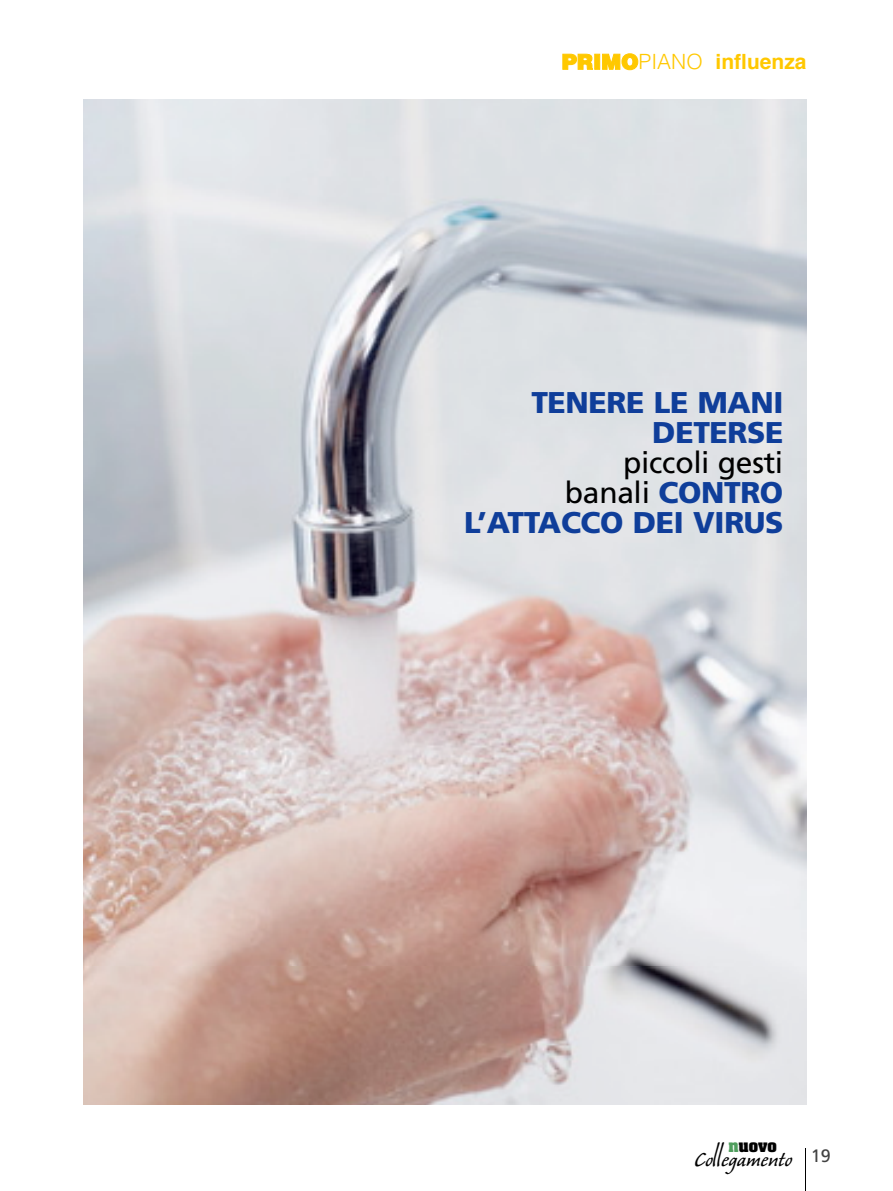
<style>
.page{position:relative;width:893px;height:1191px;background:#fff}
.page>*{position:absolute;margin:0;border:0;box-sizing:border-box;transform-origin:0 0}
.t1{font:900 30px/30px "Frutiger";letter-spacing:-.01em;color:#0f3e9a;text-align:right}
.t2{font:25.65px "Caliban";color:#000}
.t3{font:700 21px "Helvetica";color:#ffc800}
.t4{font:700 15.15px "Aachen";color:#000}
.s1{font-weight:900}
.s2{font-weight:300}
.s3{font-weight:400;color:#000}
.s4{font-size:38.55px}
.s5{color:#509e5e}
</style>
<div class="page">
<img style="left:84px;top:100px;width:723px;height:1004px">
<hr style="left:805px;top:1148px;width:1px;height:42px;background:#000">
<p class="t3" style="left:562px;top:53px;width:246px"><span class="s1">PRIMO</span><span class="s2">PIANO</span> influenza</p>
<p class="t1" style="left:531px;top:389px;width:254px">TENERE LE MANI<br>DETERSE</p>
<p class="t1" style="left:464px;top:449px;width:321px"><span class="s3">piccoli gesti<br>banali</span> CONTRO<br>L’AT TACCO DEI VIRUS</p>
<p class="t2" style="left:695px;top:1149px;width:138px">Co<span class="s4">ll</span>egamento <sup>19</sup></p>
<p class="t4" style="left:728px;top:1139px;width:50px"><span class="s5">N</span>UOVO</p>
</div>
